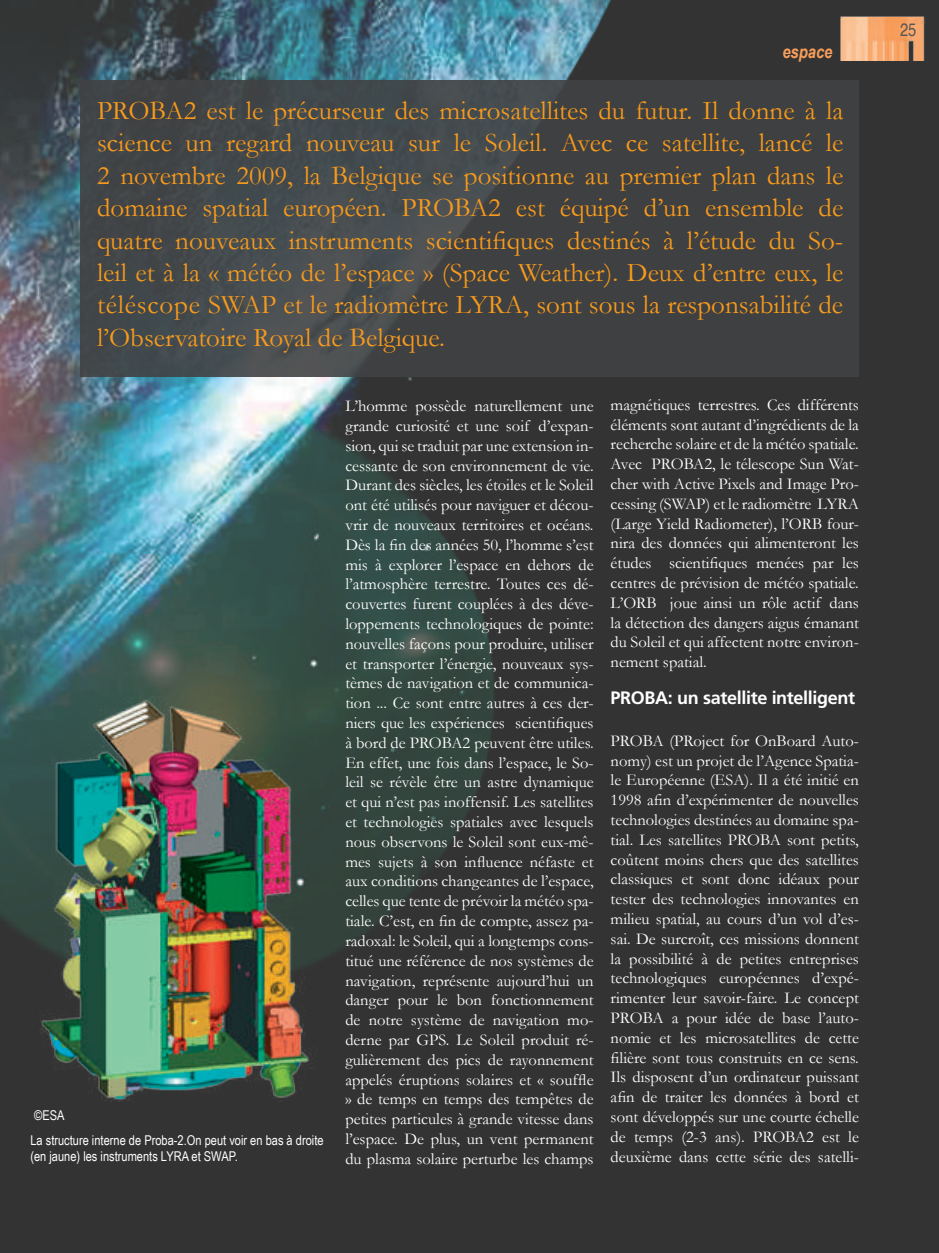
<style>
.page{position:relative;width:939px;height:1253px;background:#fff}
.page>*{position:absolute;margin:0;border:0;box-sizing:border-box;transform-origin:0 0}
.t1{font:27px/32.4px "Garamond";color:#f79a1c;text-align:justify}
.t2{font:700 18px "Frutiger";letter-spacing:-.02em;color:#fff}
.t3{font:italic 700 18px "Arial Narrow";color:#f89e5b}
.t4{font:condensed 18px "Helvetica";color:#555658}
.t5{font:16.5px/19.8px "Garamond";color:#fff;text-align:justify}
.t6{font:13.5px/24.5px "Arial Narrow";color:#fff}
</style>
<div class="page">
<img style="left:0;top:0;width:938px;height:1253px">
<div style="left:80px;top:80px;width:778px;height:296px;background:linear-gradient(to right,#454c4f,#3f3f3f)"></div>
<img style="left:3px;top:697px;width:315px;height:405px">
<img style="left:839px;top:16px;width:85px;height:44px">
<p class="t3" style="left:782px;top:41px;width:52px">espace</p>
<p class="t1" style="left:97px;top:94px;width:747px">PROBA2 est le précurseur des microsatellites du futur. Il donne à la science un regard nouveau sur le Soleil. Avec ce satellite, lancé le 2 novembre 2009, la Belgique se positionne au premier plan dans le domaine spatial européen. PROBA2 est équipé d’un ensemble de quatre nouveaux instruments scientifiques destinés à l’étude du So&shy;leil et à la « météo de l’espace » (Space Weather). Deux d’entre eux, le téléscope SWAP et le radiomètre LYRA, sont sous la responsabilité de l’Observatoire Royal de Belgique.</p>
<p class="t6" style="left:30px;top:1103px;width:294px">©ESA<br>La structure interne de Proba-2.On peut voir en bas à droite</p>
<p class="t6" style="left:30px;top:1143px;width:209px">(en jaune) les instruments LYRA et SWAP.</p>
<p class="t5" style="left:345px;top:396px;width:250px">L’homme possède naturellement une grande curiosité et une soif d’expan&shy;sion, qui se traduit par une extension in&shy;cessante de son environnement de vie.<br>Durant des siècles, les étoiles et le Soleil ont été utilisés pour naviguer et décou&shy;vrir de nouveaux territoires et océans.<br>Dès la fin des années 50, l’homme s’est mis à explorer l’espace en dehors de l’atmosphère terrestre. Toutes ces dé&shy;couvertes furent couplées à des déve&shy;loppements technologiques de pointe: nouvelles façons pour produire, utiliser et transporter l’énergie, nouveaux sys&shy;tèmes de navigation et de communica&shy;tion ... Ce sont entre autres à ces der&shy;niers que les expériences scientifiques à bord de PROBA2 peuvent être utiles.<br>En effet, une fois dans l’espace, le So&shy;leil se révèle être un astre dynamique et qui n’est pas inoffensif. Les satellites et technologies spatiales avec lesquels nous observons le Soleil sont eux-mê&shy;mes sujets à son influence néfaste et aux conditions changeantes de l’espace, celles que tente de prévoir la météo spa&shy;tiale. C’est, en fin de compte, assez pa&shy;radoxal: le Soleil, qui a longtemps cons&shy;titué une référence de nos systèmes de navigation, représente aujourd’hui un danger pour le bon fonctionnement de notre système de navigation mo&shy;derne par GPS. Le Soleil produit ré&shy;gulièrement des pics de rayonnement appelés éruptions solaires et « souffle » de temps en temps des tempêtes de petites particules à grande vitesse dans l’espace. De plus, un vent permanent du plasma solaire perturbe les champs</p>
<p class="t5" style="left:610px;top:394px;width:250px">magnétiques terrestres. Ces différents éléments sont autant d’ingrédients de la recherche solaire et de la météo spatiale.<br>Avec PROBA2, le télescope Sun Wat&shy;cher with Active Pixels and Image Pro&shy;cessing (SWAP) et le radiomètre LYRA (Large Yield Radiometer), l’ORB four&shy;nira des données qui alimenteront les études scientifiques menées par les centres de prévision de météo spatiale.<br>L’ORB joue ainsi un rôle actif dans la détection des dangers aigus émanant du Soleil et qui affectent notre environ&shy;nement spatial.</p>
<p class="t2" style="left:610px;top:687px;width:246px">PROBA: un satellite intelligent</p>
<p class="t5" style="left:610px;top:730px;width:250px">PROBA (PRoject for OnBoard Auto&shy;nomy) est un projet de l’Agence Spatia&shy;le Européenne (ESA). Il a été initié en 1998 afin d’expérimenter de nouvelles technologies destinées au domaine spa&shy;tial. Les satellites PROBA sont petits, coûtent moins chers que des satellites classiques et sont donc idéaux pour tester des technologies innovantes en milieu spatial, au cours d’un vol d’es&shy;sai. De surcroît, ces missions donnent la possibilité à de petites entreprises technologiques européennes d’expé&shy;rimenter leur savoir-faire. Le concept PROBA a pour idée de base l’auto&shy;nomie et les microsatellites de cette filière sont tous construits en ce sens.<br>Ils disposent d’un ordinateur puissant afin de traiter les données à bord et sont développés sur une courte échelle de temps (2-3 ans). PROBA2 est le deuxième dans cette série des satelli-</p>
<p class="t4" style="left:899px;top:18px;width:18px">25</p>
</div>
